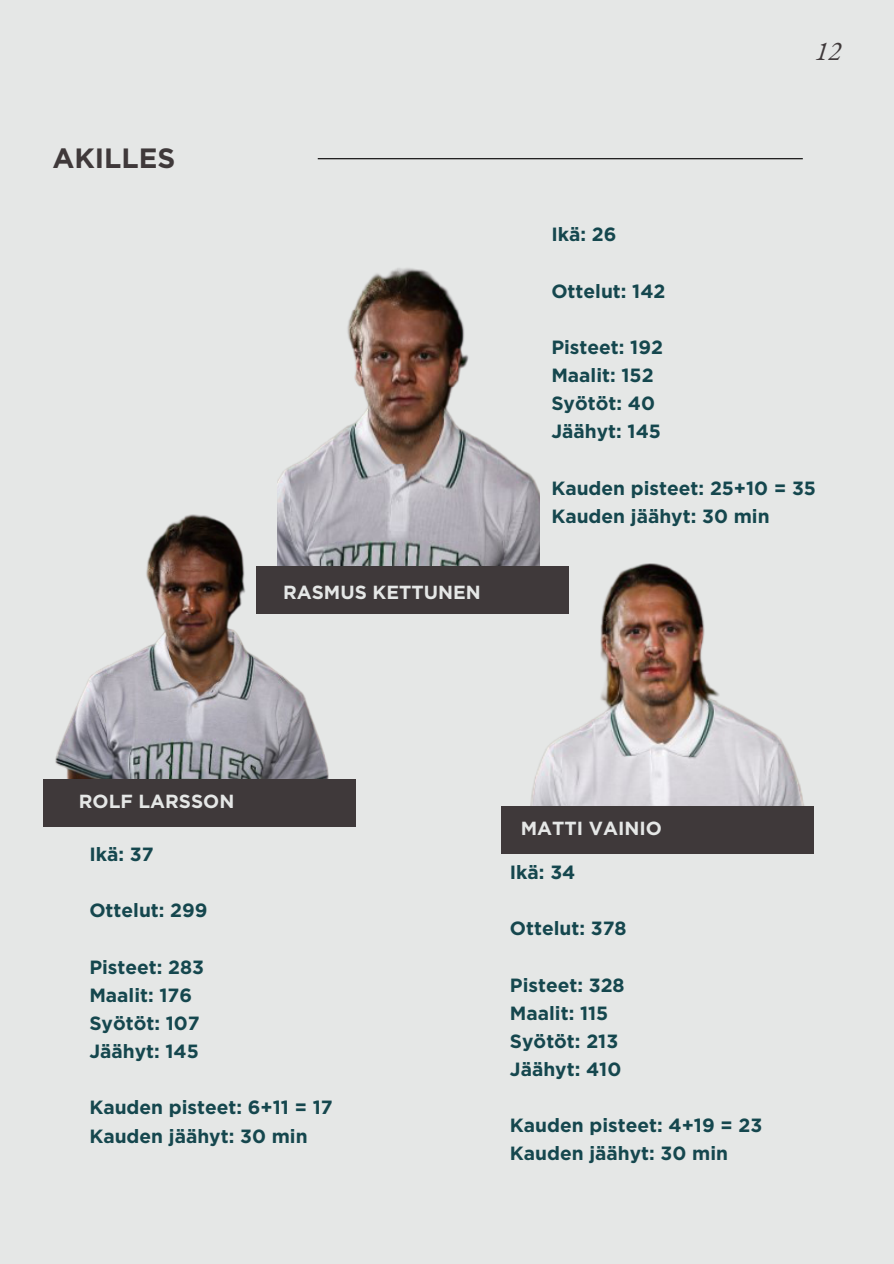
<style>
.page{position:relative;width:894px;height:1264px;background:#fff}
.page>*{position:absolute;margin:0;border:0;box-sizing:border-box;transform-origin:0 0}
.t1{font:700 27.9px "Gotham";color:#3f393a}
.t2{font:italic 27px "EB Garamond";color:#3f393a}
.t3{font:700 19.2px/28.2px "Gotham";color:#15474e}
.t4{font:700 18.9px "Gotham";color:#e5e7e6}
</style>
<div class="page">
<div style="left:0;top:0;width:893px;height:1263px;background:#e5e7e6"></div>
<img style="left:277px;top:268px;width:262px;height:298px">
<img style="left:460px;top:560px;width:354px;height:285px">
<hr style="left:318px;top:158px;width:484px;height:1px;background:#000">
<div style="left:43px;top:779px;width:313px;height:47px;background:#3f393a"></div>
<div style="left:256px;top:566px;width:312px;height:48px;background:#3f393a"></div>
<div style="left:500px;top:806px;width:313px;height:47px;background:#3f393a"></div>
<img style="left:55px;top:507px;width:300px;height:271px">
<h1 class="t1" style="left:53px;top:141px;width:124px">AKILLES</h1>
<p class="t4" style="left:283px;top:580px;width:199px">RASMUS KETTUNEN</p>
<p class="t3" style="left:551px;top:220px;width:67px">Ikä: 26</p>
<p class="t3" style="left:551px;top:276px;width:116px">Ottelut: 142</p>
<h2 class="t2" style="left:814px;top:33px;width:27px">12</h2>
<p class="t3" style="left:551px;top:333px;width:113px">Pisteet: 192<br>Maalit: 152<br>Syötöt: 40<br>Jäähyt: 145</p>
<p class="t3" style="left:551px;top:473px;width:266px">Kauden pisteet: 25+10 = 35<br>Kauden jäähyt: 30 min</p>
<p class="t4" style="left:79px;top:789px;width:157px">ROLF LARSSON</p>
<p class="t3" style="left:89px;top:840px;width:66px">Ikä: 37</p>
<p class="t3" style="left:89px;top:896px;width:120px">Ottelut: 299</p>
<p class="t3" style="left:89px;top:952px;width:116px">Pisteet: 283<br>Maalit: 176<br>Syötöt: 107<br>Jäähyt: 145</p>
<p class="t3" style="left:89px;top:1093px;width:245px">Kauden pisteet: 6+11 = 17<br>Kauden jäähyt: 30 min</p>
<p class="t4" style="left:520px;top:816px;width:143px">MATTI VAINIO</p>
<p class="t3" style="left:509px;top:858px;width:67px">Ikä: 34</p>
<p class="t3" style="left:509px;top:914px;width:118px">Ottelut: 378</p>
<p class="t3" style="left:509px;top:970px;width:116px">Pisteet: 328<br>Maalit: 115<br>Syötöt: 213<br>Jäähyt: 410</p>
<p class="t3" style="left:509px;top:1111px;width:254px">Kauden pisteet: 4+19 = 23<br>Kauden jäähyt: 30 min</p>
</div>
